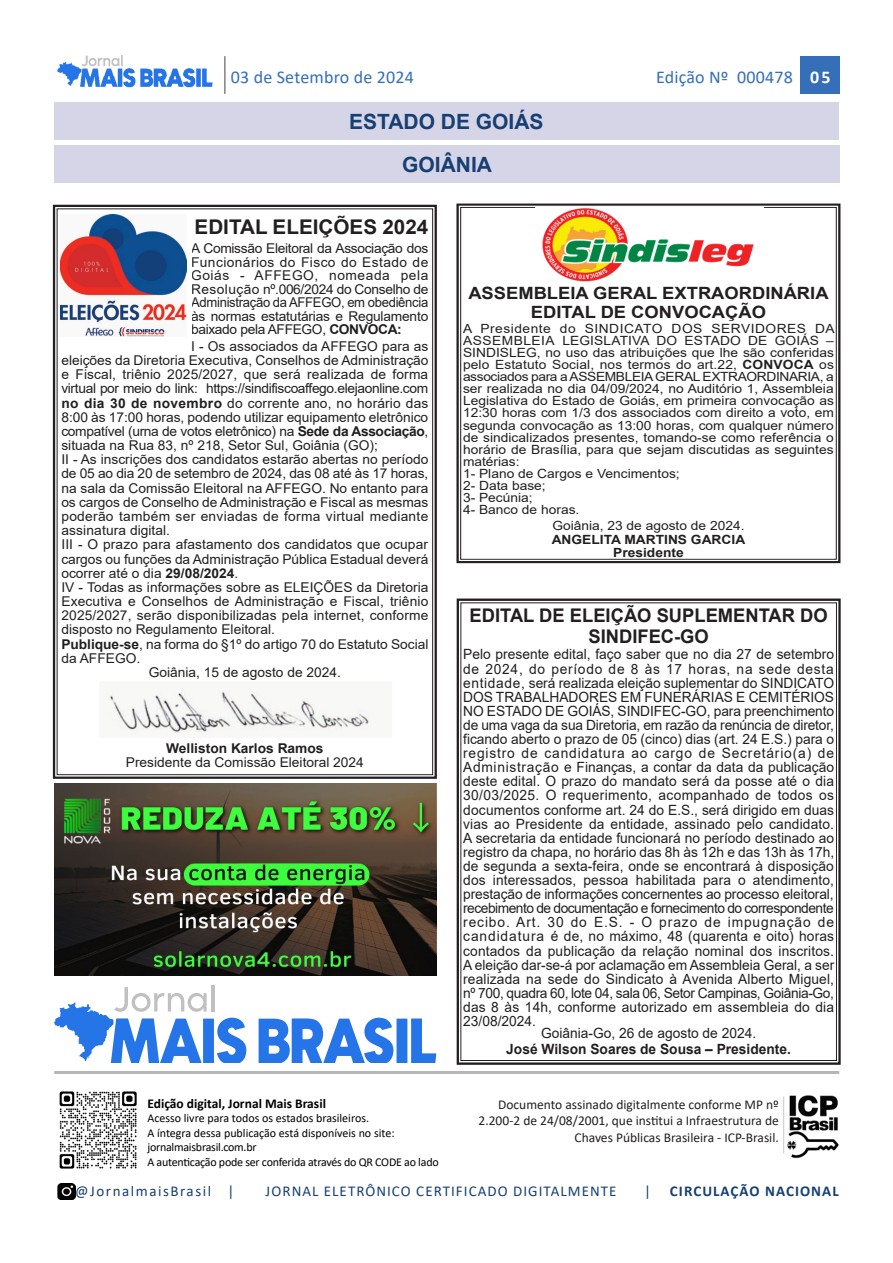
<style>
.page{position:relative;width:893px;height:1263px;background:#fff}
.page>*{position:absolute;margin:0;border:0;box-sizing:border-box;transform-origin:0 0}
.t1{font:700 21px/43px "Arial";color:#173f72;text-align:center}
.t2{font:700 20.25px "Arial";color:#231f20}
.t3{font:700 18.75px/20.2px "Arial";color:#231f20;text-align:center}
.t4{font:18px "Calibri";letter-spacing:.01em;color:#346fb7}
.t5{font:700 16.95px/19px "Arial";color:#231f20;text-align:center;scale:1.09 1}
.t6{font:15px "Calibri";letter-spacing:.07em;color:#173f72}
.t7{font:15px "Calibri";letter-spacing:.105em;color:#173f72}
.t8{font:700 15px "Calibri";letter-spacing:.07em;color:#173f72}
.t9{font:14.1px/14.1px "Arial";letter-spacing:.01em;color:#231f20;text-align:justify}
.t10{font:700 14.1px "Arial";color:#231f20}
.t11{font:13.5px/13.5px "Arial";color:#231f20;text-align:justify}
.t12{font:13.5px/16.2px "Calibri";color:#231f20;text-align:right}
.t13{font:13.5px "Arial";letter-spacing:-.025em;color:#231f20}
.t14{font:13.5px "Arial";letter-spacing:.02em;color:#231f20}
.t15{font:700 13.5px "Calibri";color:#000}
.t16{font:700 13.5px "Arial";color:#231f20}
.t17{font:12.75px/12px "Arial";color:#231f20;scale:1.09 1}
.t18{font:700 12.75px/12.8px "Arial";color:#231f20;text-align:center;scale:1.09 1}
.t19{font:12px/14.4px "Calibri";letter-spacing:-.01em;color:#000}
.s1{font-weight:700;color:#fff}
.s2{font-weight:700}
</style>
<div class="page">
<div style="left:457px;top:598px;width:384px;height:467px;border:2px solid #231f20"></div>
<div style="left:800px;top:56px;width:40px;height:38px;background:#346fb7"></div>
<hr style="left:224px;top:56px;width:2px;height:38px;background:#808285">
<img style="left:57px;top:56px;width:156px;height:32px">
<img style="left:59px;top:1091px;width:78px;height:78px">
<img style="left:57px;top:1184px;width:18px;height:16px">
<hr style="left:54px;top:1071px;width:785px;height:3px;background:#b5b6b6">
<img style="left:783px;top:1095px;width:56px;height:64px">
<hr style="left:783px;top:1096px;width:1px;height:57px;background:#c7c7d9">
<div style="left:54px;top:102px;width:785px;height:38px;background:#d5d5e7"></div>
<div style="left:54px;top:145px;width:786px;height:38px;background:#d5d5e7"></div>
<div style="left:53px;top:205px;width:384px;height:574px;border:2px solid #231f20"></div>
<img style="left:60px;top:214px;width:126px;height:122px">
<img style="left:107px;top:691px;width:264px;height:43px">
<hr style="left:211px;top:985px;width:4px;height:26px;background:#c0c0c0">
<svg style="left:54px;top:987px;width:192px;height:76px"></svg>
<svg style="left:259px;top:1018px;width:177px;height:45px"></svg>
<img style="left:54px;top:783px;width:383px;height:193px">
<div style="left:456px;top:204px;width:384px;height:359px;border:2px solid #231f20"></div>
<div style="left:460px;top:207px;width:377px;height:353px;border:1px solid #231f20"></div>
<img style="left:536px;top:208px;width:227px;height:74px">
<p class="t4" style="left:231px;top:65px;width:184px">03 de Setembro de 2024</p>
<p class="t4" style="left:656px;top:65px;width:176px">Edição Nº 000478 <span class="s1">05</span></p>
<h1 class="t1" style="left:349px;top:100px;width:196px">ESTADO DE GOIÁS<br>GOIÂNIA</h1>
<h2 class="t2" style="left:195px;top:212px;width:235px">EDITAL ELEIÇÕES 2024</h2>
<p class="t11" style="left:191px;top:242px;width:239px">A Comissão Eleitoral da Associação dos Funcionários do Fisco do Estado de Goiás - AFFEGO, nomeada pela Resolução nº.006/2024 do Conselho de Administração da AFFEGO, em obediência às normas estatutárias e Regulamento baixado pela AFFEGO, <span class="s2">CONVOCA:</span></p>
<p class="t11" style="left:191px;top:339px;width:239px">I - Os associados da AFFEGO para as</p>
<p class="t11" style="left:61px;top:353px;width:369px">eleições da Diretoria Executiva, Conselhos de Administração</p>
<p class="t11" style="left:61px;top:368px;width:368px">e Fiscal, triênio 2025/2027, que será realizada de forma</p>
<p class="t13" style="left:61px;top:379px;width:368px">virtual por meio do link: https://sindifiscoaffego.elejaonline.com</p>
<p class="t11" style="left:61px;top:396px;width:368px"><span class="s2">no dia 30 de novembro</span> do corrente ano, no horário das</p>
<p class="t11" style="left:61px;top:410px;width:368px">8:00 às 17:00 horas, podendo utilizar equipamento eletrônico</p>
<p class="t13" style="left:61px;top:422px;width:368px">compatível (urna de votos eletrônico) na <span class="s2">Sede da Associação</span>,</p>
<p class="t11" style="left:61px;top:438px;width:318px">situada na Rua 83, nº 218, Setor Sul, Goiânia (GO);</p>
<p class="t11" style="left:61px;top:453px;width:368px">II - As inscrições dos candidatos estarão abertas no período</p>
<p class="t11" style="left:61px;top:467px;width:368px">de 05 ao dia 20 de setembro de 2024, das 08 até às 17 horas,</p>
<p class="t11" style="left:61px;top:481px;width:368px">na sala da Comissão Eleitoral na AFFEGO. No entanto para</p>
<p class="t11" style="left:61px;top:495px;width:368px">os cargos de Conselho de Administração e Fiscal as mesmas</p>
<p class="t14" style="left:61px;top:507px;width:368px">poderão também ser enviadas de forma virtual mediante</p>
<p class="t11" style="left:61px;top:524px;width:110px">assinatura digital.</p>
<p class="t11" style="left:61px;top:538px;width:368px">III - O prazo para afastamento dos candidatos que ocupar</p>
<p class="t11" style="left:61px;top:552px;width:368px">cargos ou funções da Administração Pública Estadual deverá</p>
<p class="t11" style="left:61px;top:566px;width:178px">ocorrer até o dia <span class="s2">29/08/2024</span>.</p>
<p class="t11" style="left:61px;top:580px;width:368px">IV - Todas as informações sobre as ELEIÇÕES da Diretoria</p>
<p class="t11" style="left:61px;top:594px;width:368px">Executiva e Conselhos de Administração e Fiscal, triênio</p>
<p class="t11" style="left:61px;top:609px;width:368px">2025/2027, serão disponibilizadas pela internet, conforme</p>
<p class="t11" style="left:61px;top:623px;width:215px">disposto no Regulamento Eleitoral.</p>
<p class="t11" style="left:61px;top:637px;width:369px"><span class="s2">Publique-se</span>, na forma do §1º do artigo 70 do Estatuto Social</p>
<p class="t11" style="left:61px;top:651px;width:80px">da AFFEGO.</p>
<p class="t11" style="left:149px;top:665px;width:194px">Goiânia, 15 de agosto de 2024.</p>
<p class="t16" style="left:166px;top:739px;width:159px">Welliston Karlos Ramos</p>
<p class="t11" style="left:126px;top:755px;width:240px">Presidente da Comissão Eleitoral 2024</p>
<p class="t15" style="left:147px;top:1094px;width:180px">Edição digital, Jornal Mais Brasil</p>
<p class="t19" style="left:147px;top:1111px;width:293px">Acesso livre para todos os estados brasileiros.<br>A íntegra dessa publicação está disponíveis no site: jornalmaisbrasil.com.br<br>A autenticação pode ser conferida através do QR CODE ao lado</p>
<p class="t5" style="left:468px;top:284px;width:332px">ASSEMBLEIA GERAL EXTRAORDINÁRIA<br>EDITAL DE CONVOCAÇÃO</p>
<p class="t17" style="left:463px;top:323px;width:342px">A Presidente do SINDICATO DOS SERVIDORES DA ASSEMBLEIA LEGISLATIVA DO ESTADO DE GOIÁS – SINDISLEG, no uso das atribuições que lhe são conferidas pelo Estatuto Social, nos termos do art.22, <span class="s2">CONVOCA</span> os associados para a ASSEMBLEIA GERAL EXTRAORDINARIA, a ser realizada no dia 04/09/2024, no Auditório 1, Assembleia Legislativa do Estado de Goiás, em primeira convocação as 12:30 horas com 1/3 dos associados com direito a voto, em segunda convocação as 13:00 horas, com qualquer número de sindicalizados presentes, tomando-se como referência o horário de Brasília, para que sejam discutidas as seguintes matérias:<br>1- Plano de Cargos e Vencimentos;<br>2- Data base;<br>3- Pecúnia;<br>4- Banco de horas.</p>
<p class="t17" style="left:552px;top:520px;width:178px">Goiânia, 23 de agosto de 2024.</p>
<p class="t18" style="left:552px;top:534px;width:179px">ANGELITA MARTINS GARCIA<br>Presidente</p>
<h3 class="t3" style="left:470px;top:606px;width:360px">EDITAL DE ELEIÇÃO SUPLEMENTAR DO<br>SINDIFEC-GO</h3>
<p class="t9" style="left:463px;top:647px;width:373px">Pelo presente edital, faço saber que no dia 27 de setembro de 2024, do período de 8 às 17 horas, na sede desta entidade, será realizada eleição suplementar do SINDICATO DOS TRABALHADORES EM FUNERÁRIAS E CEMITÉRIOS NO ESTADO DE GOIÁS, SINDIFEC-GO, para preenchimento de uma vaga da sua Diretoria, em razão da renúncia de diretor, ficando aberto o prazo de 05 (cinco) dias (art. 24 E.S.) para o registro de candidatura ao cargo de Secretário(a) de Administração e Finanças, a contar da data da publicação deste edital. O prazo do mandato será da posse até o dia 30/03/2025. O requerimento, acompanhado de todos os documentos conforme art. 24 do E.S., será dirigido em duas vias ao Presidente da entidade, assinado pelo candidato.<br>A secretaria da entidade funcionará no período destinado ao registro da chapa, no horário das 8h às 12h e das 13h às 17h, de segunda a sexta-feira, onde se encontrará à disposição dos interessados, pessoa habilitada para o atendimento, prestação de informações concernentes ao processo eleitoral, recebimento de documentação e fornecimento do correspondente recibo. Art. 30 do E.S. - O prazo de impugnação de candidatura é de, no máximo, 48 (quarenta e oito) horas contados da publicação da relação nominal dos inscritos.<br>A eleição dar-se-á por aclamação em Assembleia Geral, a ser realizada na sede do Sindicato à Avenida Alberto Miguel, nº 700, quadra 60, lote 04, sala 06, Setor Campinas, Goiânia-Go, das 8 às 14h, conforme autorizado em assembleia do dia 23/08/2024.</p>
<p class="t9" style="left:541px;top:1026px;width:217px">Goiânia-Go, 26 de agosto de 2024.</p>
<p class="t10" style="left:506px;top:1039px;width:286px">José Wilson Soares de Sousa – Presidente.</p>
<p class="t12" style="left:479px;top:1096px;width:302px">Documento assinado digitalmente conforme MP nº<br>2.200-2 de 24/08/2001, que institui a Infraestrutura de<br>Chaves Públicas Brasileira - ICP-Brasil.</p>
<p class="t7" style="left:75px;top:1181px;width:161px">@JornalmaisBrasil |</p>
<p class="t6" style="left:266px;top:1181px;width:352px">JORNAL ELETRÔNICO CERTIFICADO DIGITALMENTE</p>
<p class="t6" style="left:644px;top:1181px;width:8px">|</p>
<p class="t8" style="left:670px;top:1181px;width:170px">CIRCULAÇÃO NACIONAL</p>
</div>
